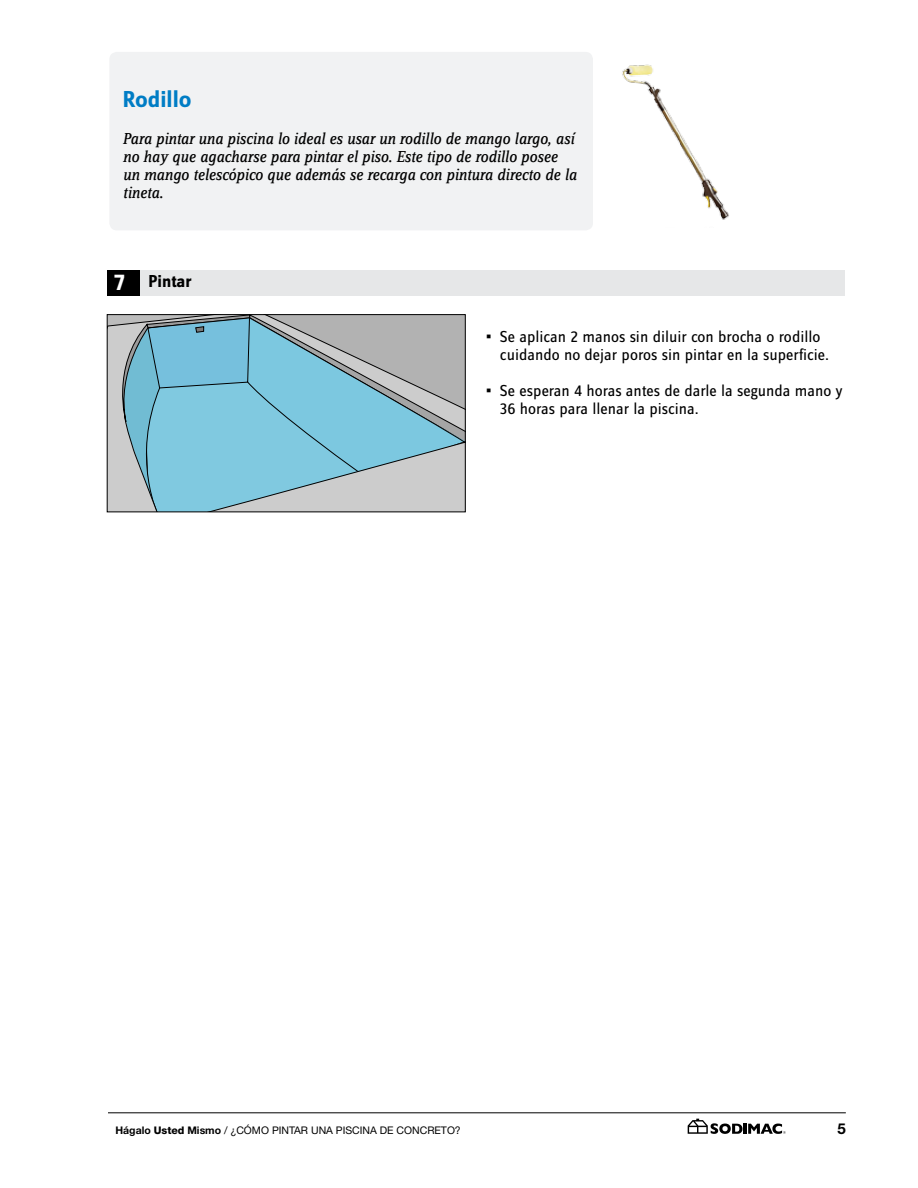
<style>
.page{position:relative;width:918px;height:1188px;background:#fff}
.page>*{position:absolute;margin:0;border:0;box-sizing:border-box;transform-origin:0 0}
.t1{font:700 24px "Zine Sans Dis";color:#007dc5}
.t2{font:700 24px "Zine Sans Dis";color:#fff}
.t3{font:700 18px "Zine Sans Dis";color:#000}
.t4{font:italic 16.5px/18px "Zine Serif Dis";color:#000}
.t5{font:16.5px/18px "Zine Sans Dis";color:#000}
.t6{font:700 15px "Helvetica Neue LT Std";color:#000}
.t7{font:10.5px "Helvetica Neue LT Std";color:#000}
.s1{font-weight:900}
.s2{font-weight:700}
.s3{font-weight:800}
</style>
<div class="page">
<hr style="left:108px;top:1113px;width:738px;height:1px;background:#000">
<svg style="left:688px;top:1119px;width:98px;height:15px"></svg>
<div style="left:140px;top:270px;width:704px;height:26px;background:#e6e7e8"></div>
<div style="left:107px;top:270px;width:33px;height:26px;background:#000"></div>
<svg style="left:109px;top:316px;width:354px;height:194px;background:#92becc"></svg>
<div style="left:107px;top:314px;width:358px;height:198px;border:1px solid #000"></div>
<div style="left:109px;top:52px;width:484px;height:178px;background:#f1f2f3;border-radius:8px"></div>
<img style="left:622px;top:64px;width:107px;height:156px">
<h1 class="t1" style="left:123px;top:86px;width:70px">Rodillo</h1>
<p class="t4" style="left:123px;top:130px;width:455px">Para pintar una piscina lo ideal es usar un rodillo de mango largo, así no hay que agacharse para pintar el piso. Este tipo de rodillo posee un mango telescópico que además se recarga con pintura directo de la tineta.</p>
<h1 class="t2" style="left:114px;top:270px;width:12px">7</h1>
<p class="t3" style="left:149px;top:272px;width:45px">Pintar</p>
<p class="t5" style="left:500px;top:328px;width:331px;text-indent:-13px"><span class="s1">•</span> Se aplican 2 manos sin diluir con brocha o rodillo cuidando no dejar poros sin pintar en la superficie.</p>
<p class="t5" style="left:500px;top:382px;width:344px;text-indent:-13px"><span class="s1">•</span> Se esperan 4 horas antes de darle la segunda mano y<br>36 horas para llenar la piscina.</p>
<p class="t7" style="left:116px;top:1124px;width:347px"><span class="s2">Hágalo</span> <span class="s3">Usted</span> <span class="s2">Mismo</span> / ¿CÓMO PINTAR UNA PISCINA DE CONCRETO?</p>
<p class="t6" style="left:838px;top:1119px;width:10px">5</p>
</div>
